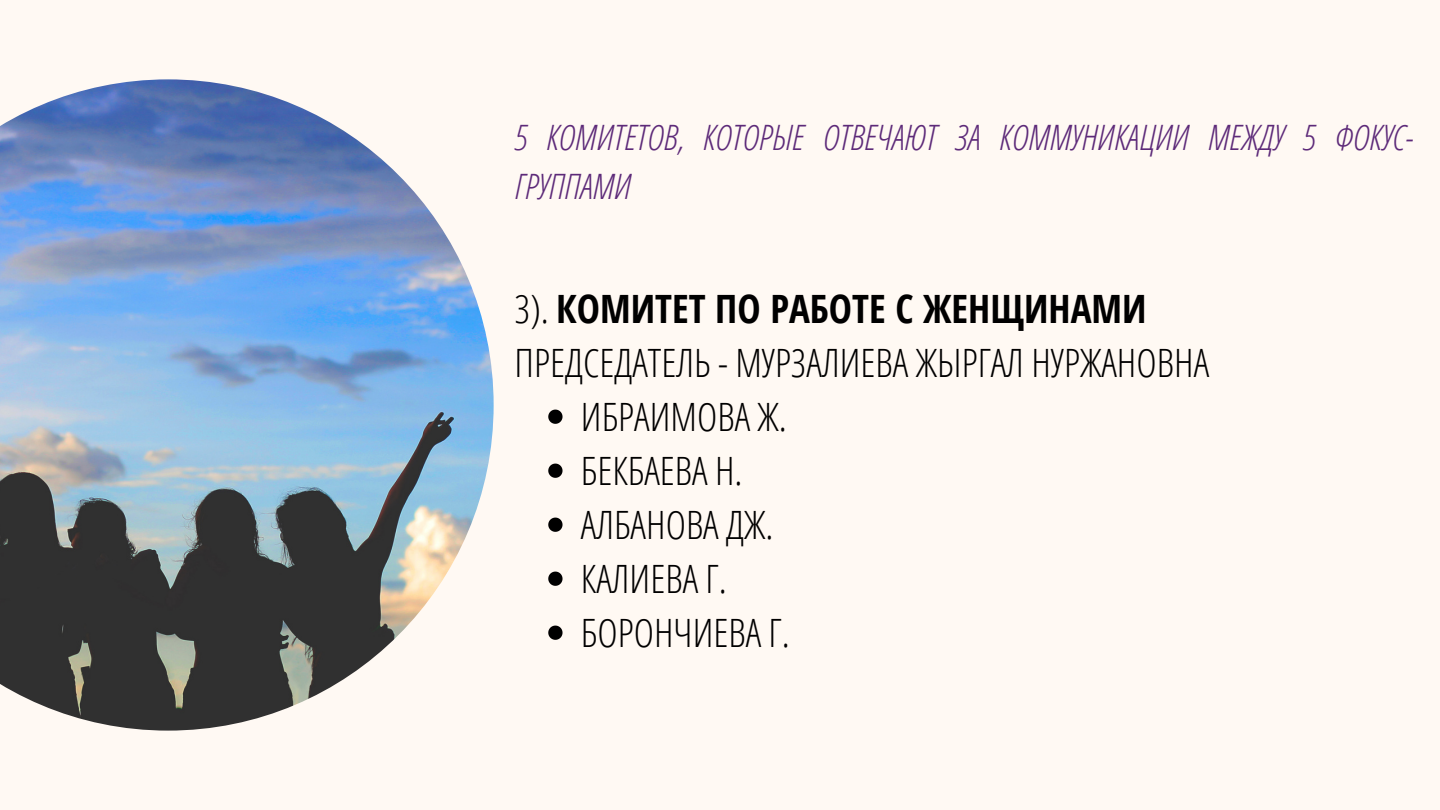
<style>
.page{position:relative;width:1440px;height:810px;background:#fff9f3}
.page>*{position:absolute;margin:0;border:0;box-sizing:border-box;transform-origin:0 0}
.t1{font:300 39.1px "Open Sans Condensed";color:#000}
.t2{font:700 39.1px "Open Sans Condensed";color:#000}
.t3{font:italic 300 35px/48.8px "Open Sans Condensed";color:#5d2a79}
.s1{font-weight:300}
</style>
<div class="page">
<svg style="left:548px;top:410px;width:15px;height:14px"></svg>
<svg style="left:548px;top:464px;width:15px;height:14px"></svg>
<svg style="left:548px;top:518px;width:15px;height:14px"></svg>
<svg style="left:548px;top:572px;width:15px;height:14px"></svg>
<svg style="left:548px;top:626px;width:15px;height:14px"></svg>
<img style="left:0;top:79px;width:494px;height:652px">
<p class="t3" style="left:515px;top:112px;width:900px">5 КОМИТЕТОВ, КОТОРЫЕ ОТВЕЧАЮТ ЗА КОММУНИКАЦИИ МЕЖДУ 5 ФОКУС-<br>ГРУППАМИ</p>
<p class="t2" style="left:515px;top:281px;width:634px"><span class="s1">3).</span> КОМИТЕТ ПО РАБОТЕ С ЖЕНЩИНАМИ</p>
<p class="t1" style="left:515px;top:335px;width:696px">ПРЕДСЕДАТЕЛЬ - МУРЗАЛИЕВА ЖЫРГАЛ НУРЖАНОВНА</p>
<p class="t1" style="left:581px;top:389px;width:208px">ИБРАИМОВА Ж.</p>
<p class="t1" style="left:581px;top:443px;width:163px">БЕКБАЕВА Н.</p>
<p class="t1" style="left:581px;top:497px;width:194px">АЛБАНОВА ДЖ.</p>
<p class="t1" style="left:581px;top:551px;width:147px">КАЛИЕВА Г.</p>
<p class="t1" style="left:581px;top:605px;width:210px">БОРОНЧИЕВА Г.</p>
</div>
